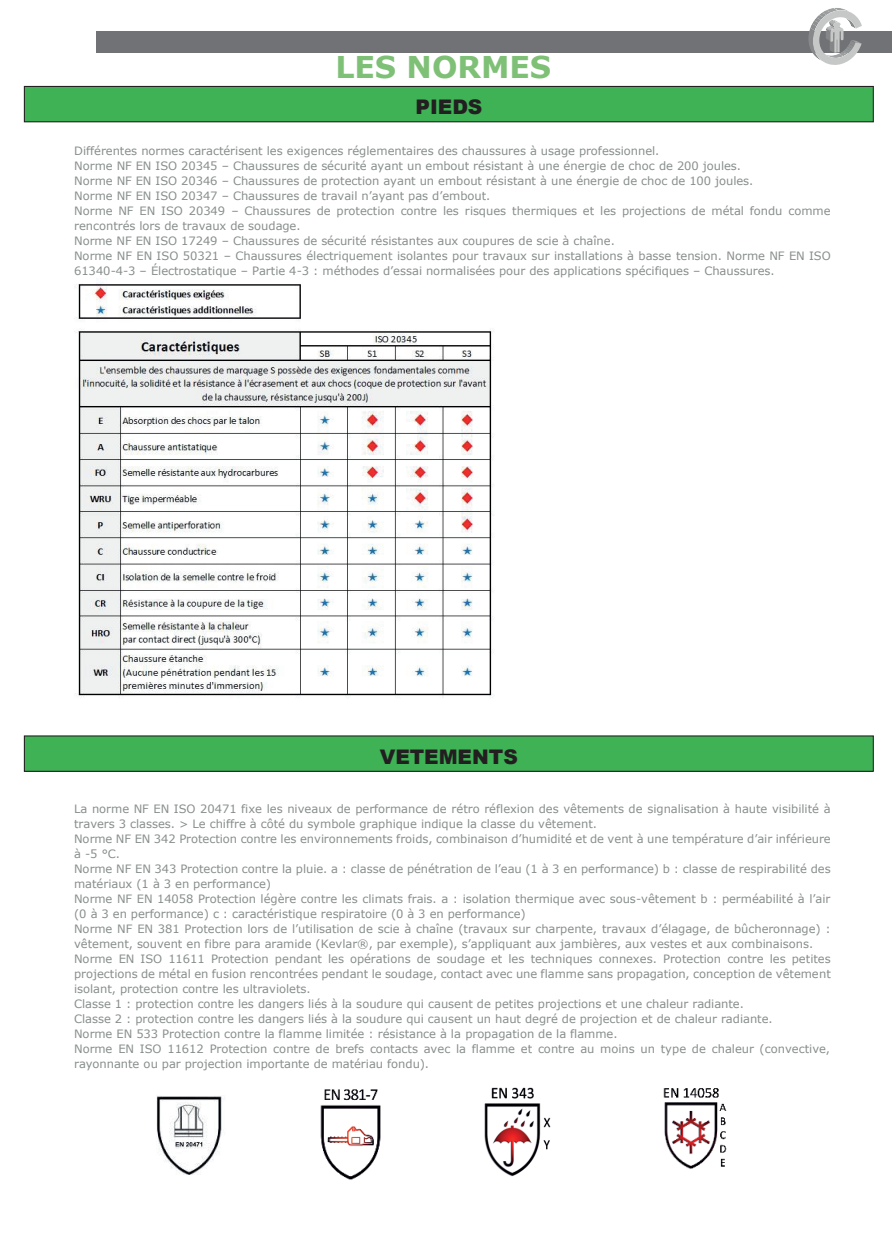
<style>
.page{position:relative;width:892px;height:1253px;background:#fff}
.page>*{position:absolute;margin:0;border:0;box-sizing:border-box;transform-origin:0 0}
.t1{font:700 30px "Verdana";color:#7fc077}
.t2{font:900 20.1px "Arial";letter-spacing:-.005em;color:#231f20}
.t3{font:11.55px/15px "Verdana";letter-spacing:-.005em;color:#878e8b}
</style>
<div class="page">
<img style="left:156px;top:1096px;width:69px;height:78px">
<img style="left:320px;top:1089px;width:61px;height:91px">
<img style="left:663px;top:1088px;width:64px;height:81px">
<img style="left:484px;top:1087px;width:67px;height:90px">
<img style="left:74px;top:278px;width:420px;height:420px">
<div style="left:24px;top:736px;width:848px;height:35px;background:#3eb255"></div>
<div style="left:24px;top:735px;width:849px;height:37px;border:1px solid #231f20"></div>
<div style="left:24px;top:86px;width:848px;height:36px;background:#3eb255"></div>
<div style="left:24px;top:86px;width:849px;height:36px;border:1px solid #231f20"></div>
<div style="left:96px;top:31px;width:795px;height:21px;background:#707275"></div>
<svg style="left:807px;top:8px;width:54px;height:57px"></svg>
<h1 class="t1" style="left:335px;top:46px;width:217px">LES NORMES</h1>
<h2 class="t2" style="left:415px;top:92px;width:68px">PIEDS</h2>
<p class="t3" style="left:74px;top:143px;width:758px">Différentes normes caractérisent les exigences réglementaires des chaussures à usage professionnel.<br>Norme NF EN ISO 20345 – Chaussures de sécurité ayant un embout résistant à une énergie de choc de 200 joules.<br>Norme NF EN ISO 20346 – Chaussures de protection ayant un embout résistant à une énergie de choc de 100 joules.<br>Norme NF EN ISO 20347 – Chaussures de travail n’ayant pas d’embout.<br>Norme NF EN ISO 20349 – Chaussures de protection contre les risques thermiques et les projections de métal fondu comme rencontrés lors de travaux de soudage.<br>Norme NF EN ISO 17249 – Chaussures de sécurité résistantes aux coupures de scie à chaîne.<br>Norme NF EN ISO 50321 – Chaussures électriquement isolantes pour travaux sur installations à basse tension. Norme NF EN ISO 61340-4-3 – Électrostatique – Partie 4-3 : méthodes d’essai normalisées pour des applications spécifiques – Chaussures.</p>
<h2 class="t2" style="left:379px;top:742px;width:139px">VETEMENTS</h2>
<p class="t3" style="left:74px;top:801px;width:758px">La norme NF EN ISO 20471 fixe les niveaux de performance de rétro réflexion des vêtements de signalisation à haute visibilité à travers 3 classes. &gt; Le chiffre à côté du symbole graphique indique la classe du vêtement.<br>Norme NF EN 342 Protection contre les environnements froids, combinaison d’humidité et de vent à une température d’air inférieure à -5 °C.<br>Norme NF EN 343 Protection contre la pluie. a : classe de pénétration de l’eau (1 à 3 en performance) b : classe de respirabilité des matériaux (1 à 3 en performance)<br>Norme NF EN 14058 Protection légère contre les climats frais. a : isolation thermique avec sous-vêtement b : perméabilité à l’air (0 à 3 en performance) c : caractéristique respiratoire (0 à 3 en performance)<br>Norme NF EN 381 Protection lors de l’utilisation de scie à chaîne (travaux sur charpente, travaux d’élagage, de bûcheronnage) : vêtement, souvent en fibre para aramide (Kevlar®, par exemple), s’appliquant aux jambières, aux vestes et aux combinaisons.<br>Norme EN ISO 11611 Protection pendant les opérations de soudage et les techniques connexes. Protection contre les petites projections de métal en fusion rencontrées pendant le soudage, contact avec une flamme sans propagation, conception de vêtement isolant, protection contre les ultraviolets.<br>Classe 1 : protection contre les dangers liés à la soudure qui causent de petites projections et une chaleur radiante.<br>Classe 2 : protection contre les dangers liés à la soudure qui causent un haut degré de projection et de chaleur radiante.<br>Norme EN 533 Protection contre la flamme limitée : résistance à la propagation de la flamme.<br>Norme EN ISO 11612 Protection contre de brefs contacts avec la flamme et contre au moins un type de chaleur (convective, rayonnante ou par projection importante de matériau fondu).</p>
</div>
